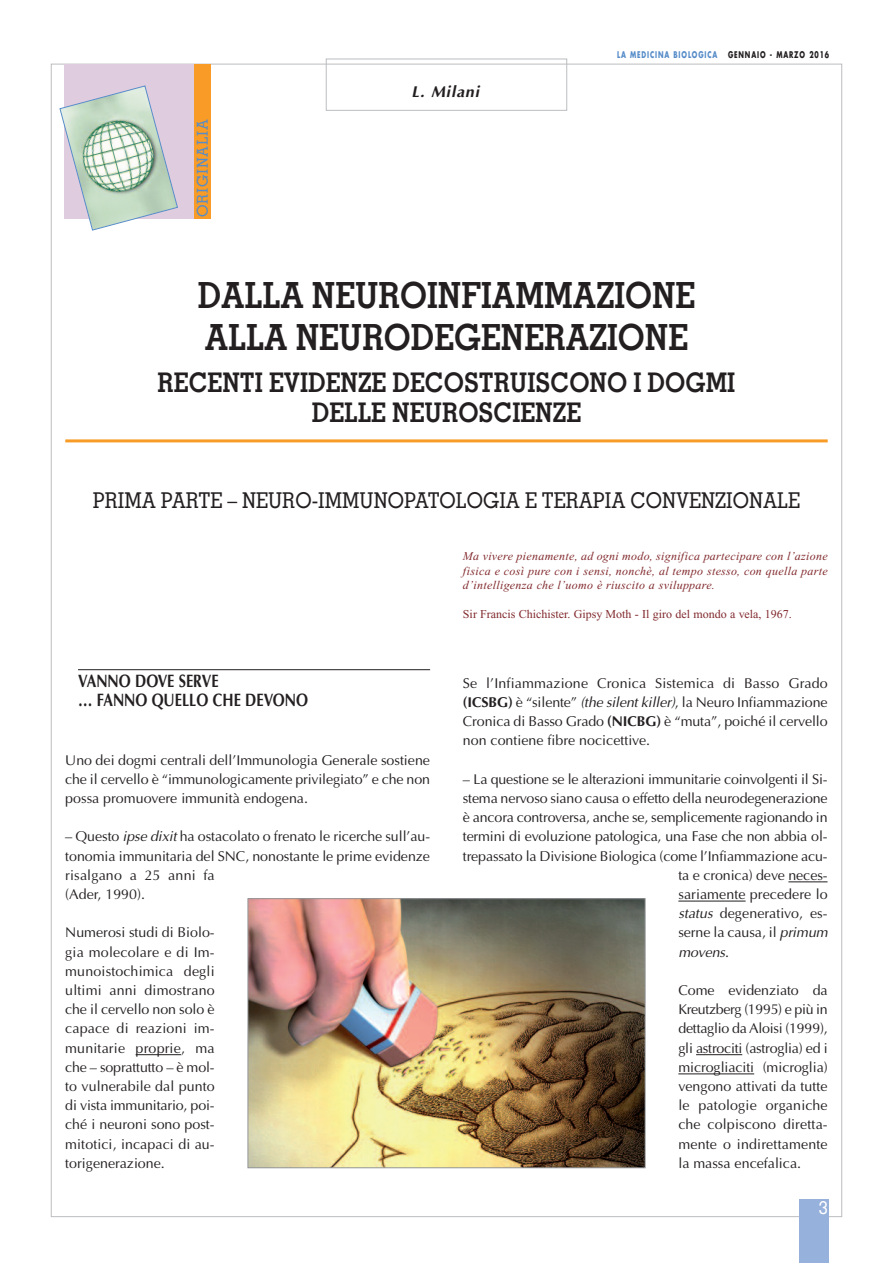
<style>
.page{position:relative;width:893px;height:1263px;background:#fff}
.page>*{position:absolute;margin:0;border:0;box-sizing:border-box;transform-origin:0 0}
.t1{font:700 36px/42px "Memphis";color:#231f20;scale:.9 1}
.t2{font:700 27px/30px "Memphis";color:#231f20;text-align:center;scale:.9 1}
.t3{font:500 21.75px "Memphis";color:#231f20;scale:.9 1}
.t4{font:700 18px/19.2px "Optima";color:#231f20;scale:.8 1}
.t5{font:500 18px "Memphis";color:#fff}
.t6{font:italic 700 15.75px "Optima";letter-spacing:.055em;color:#231f20}
.t7{font:500 15px "Memphis";letter-spacing:.05em;color:#568cc9}
.t8{font:14.25px/19.2px "Optima";letter-spacing:-.005em;color:#231f20;text-align:justify}
.t9{font:italic 14.25px "Optima";letter-spacing:-.005em;color:#231f20}
.t10{font:italic 12px/14.4px "Times New Roman";letter-spacing:.025em;color:#822a2e;text-align:justify}
.t11{font:12px "Times New Roman";color:#822a2e}
.t12{font:700 9px "Futura";letter-spacing:.135em;color:#568cc9;scale:.7 1}
.s1{color:#231f20}
.s2{font-style:italic}
.s3{font-weight:700}
.s4{font-style:normal}
</style>
<div class="page">
<div style="left:326px;top:59px;width:241px;height:52px;border:1px solid #bcbdc0"></div>
<hr style="left:65px;top:439px;width:763px;height:3px;background:#f89c27">
<div style="left:799px;top:1199px;width:30px;height:64px;background:#96b1dc"></div>
<hr style="left:78px;top:669px;width:352px;height:1px;background:#231f20">
<hr style="left:136px;top:1054px;width:45px;height:1px;background:#231f20">
<div style="left:154px;top:64px;width:57px;height:155px;background:#f89c27"></div>
<div style="left:64px;top:64px;width:130px;height:155px;background:#e0ccdf"></div>
<svg style="left:59px;top:85px;width:119px;height:146px"></svg>
<hr style="left:788px;top:881px;width:35px;height:1px;background:#231f20">
<hr style="left:678px;top:901px;width:68px;height:1px;background:#231f20">
<hr style="left:696px;top:1054px;width:46px;height:1px;background:#231f20">
<hr style="left:678px;top:1073px;width:76px;height:1px;background:#231f20">
<img style="left:250px;top:900px;width:393px;height:266px">
<div style="left:248px;top:898px;width:397px;height:270px;border:1px solid #939598"></div>
<p class="t7" style="left:197px;top:217px;width:99px;rotate:-90deg">ORIGINALIA</p>
<p class="t6" style="left:411px;top:82px;width:69px">L. Milani</p>
<p class="t12" style="left:617px;top:51px;width:304px">LA MEDICINA BIOLOGICA <span class="s1">GENNAIO - MARZO 2016</span></p>
<h1 class="t1" style="left:198px;top:278px;width:554px">DALLA NEUROINFIAMMAZIONE<br>ALLA NEURODEGENERAZIONE</h1>
<h2 class="t2" style="left:158px;top:370px;width:643px">RECENTI EVIDENZE DECOSTRUISCONO I DOGMI<br>DELLE NEUROSCIENZE</h2>
<h3 class="t3" style="left:93px;top:492px;width:787px">PRIMA PARTE – NEURO-IMMUNOPATOLOGIA E TERAPIA CONVENZIONALE</h3>
<p class="t4" style="left:78px;top:671px;width:289px">VANNO DOVE SERVE<br>… FANNO QUELLO CHE DEVONO</p>
<p class="t8" style="left:65px;top:750px;width:366px">Uno dei dogmi centrali dell’Immunologia Generale sostiene che il cervello è “immunologicamente privilegiato” e che non possa promuovere immunità endogena.</p>
<p class="t8" style="left:65px;top:827px;width:366px;text-align:left">– Questo <span class="s2">ipse dixit</span> ha ostacolato o frenato le ricerche sull’au&shy;tonomia immunitaria del SNC, nonostante le prime evidenze risalgano a 25 anni fa<br>(Ader, 1990).</p>
<p class="t8" style="left:65px;top:923px;width:151px">Numerosi studi di Biolo&shy;gia molecolare e di Im&shy;munoistochimica degli ultimi anni dimostrano che il cervello non solo è capace di reazioni im&shy;munitarie proprie, ma che – soprattutto – è mol&shy;to vulnerabile dal punto di vista immunitario, poi&shy;ché i neuroni sono post&shy;mitotici, incapaci di au&shy;torigenerazione.</p>
<p class="t10" style="left:463px;top:550px;width:366px">Ma vivere pienamente, ad ogni modo, significa partecipare con l’azione fisica e così pure con i sensi, nonchè, al tempo stesso, con quella parte d’intelligenza che l’uomo è riuscito a sviluppare.</p>
<p class="t11" style="left:463px;top:609px;width:330px">Sir Francis Chichister. Gipsy Moth - Il giro del mondo a vela, 1967.</p>
<p class="t8" style="left:463px;top:673px;width:366px">Se l’Infiammazione Cronica Sistemica di Basso Grado <span class="s3">(ICSBG)</span> è “silente” <span class="s2">(the silent killer)</span>, la Neuro Infiammazione Cronica di Basso Grado <span class="s3">(NICBG)</span> è “muta”, poiché il cervello non contiene fibre nocicettive.</p>
<p class="t8" style="left:463px;top:769px;width:366px">– La questione se le alterazioni immunitarie coinvolgenti il Si-</p>
<p class="t8" style="left:463px;top:788px;width:366px">stema nervoso siano causa o effetto della neurodegenerazione</p>
<p class="t8" style="left:463px;top:807px;width:366px">è ancora controversa, anche se, semplicemente ragionando in</p>
<p class="t8" style="left:463px;top:827px;width:366px">termini di evoluzione patologica, una Fase che non abbia ol-</p>
<p class="t8" style="left:463px;top:846px;width:366px">trepassato la Divisione Biologica (come l’Infiammazione acu-</p>
<p class="t8" style="left:678px;top:865px;width:151px">ta e cronica) deve neces-</p>
<p class="t8" style="left:678px;top:884px;width:151px">sariamente precedere lo</p>
<p class="t8" style="left:678px;top:903px;width:151px"><span class="s2">status</span> degenerativo, es-</p>
<p class="t8" style="left:678px;top:923px;width:151px">serne la causa, il <span class="s2">primum</span></p>
<p class="t9" style="left:678px;top:943px;width:52px">movens<span class="s4">.</span></p>
<p class="t8" style="left:678px;top:980px;width:151px">Come evidenziato da Kreutzberg (1995) e più in dettaglio da Aloisi (1999), gli astrociti (astroglia) ed i microgliaciti (microglia) vengono attivati da tutte le patologie organiche che colpiscono diretta&shy;mente o indirettamente la massa encefalica.</p>
<p class="t5" style="left:819px;top:1201px;width:10px">3</p>
</div>
